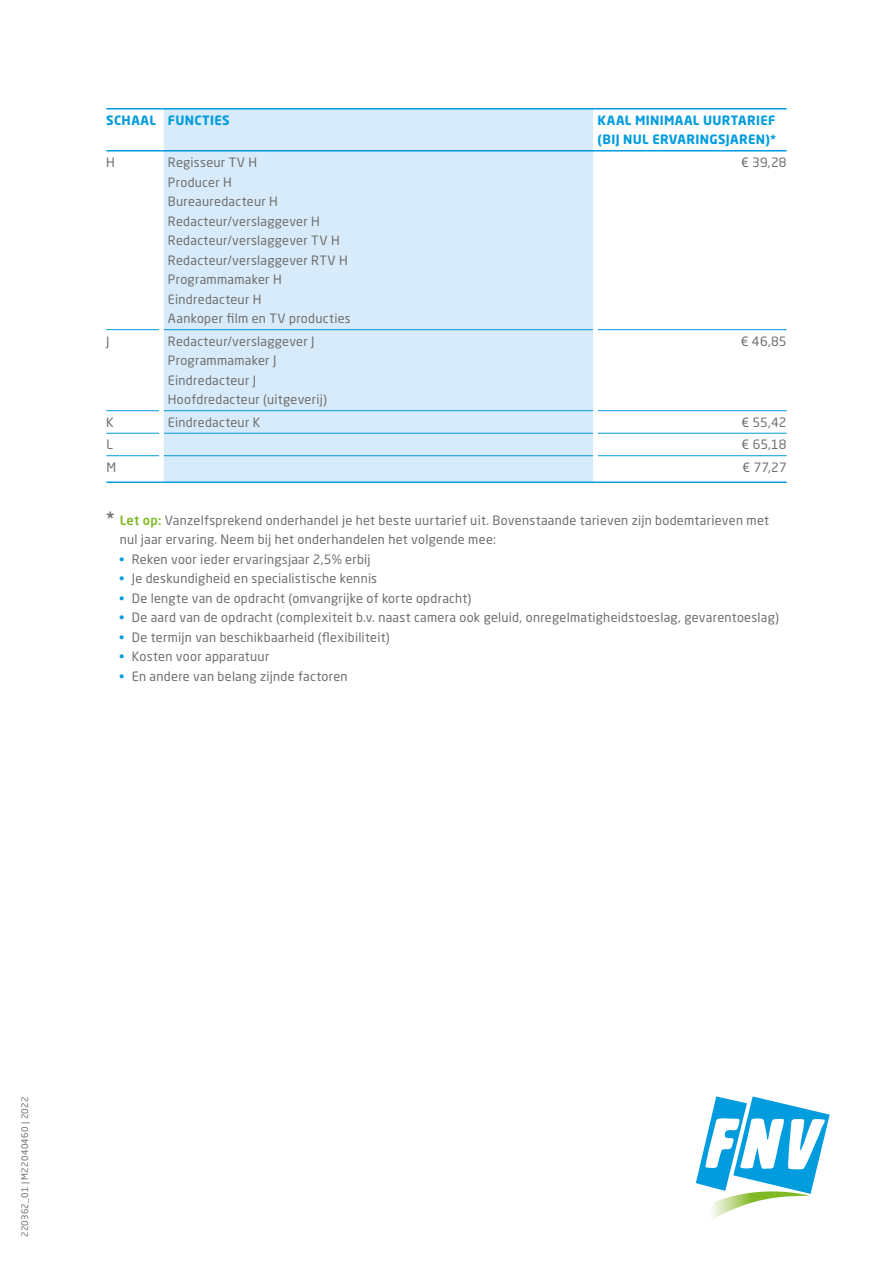
<style>
.page{position:relative;width:893px;height:1263px;background:#fff}
.page>*{position:absolute;margin:0;border:0;box-sizing:border-box;transform-origin:0 0}
.t1{font:12.75px/19.5px "Neo Sans Pro";letter-spacing:.02em;color:#6f6f6e}
.t2{font:700 12.75px/19.5px "Neo Sans Pro";letter-spacing:.025em;color:#009cde}
.t3{font:9px "Neo Sans Pro";letter-spacing:.03em;color:#6f6f6e}
.s1{font-weight:500;font-size:18px}
.s2{font-weight:500;color:#7fba25}
.s3{color:#009cde}
</style>
<div class="page">
<div style="left:164px;top:110px;width:429px;height:371px;background:#d8ebfa"></div>
<hr style="left:106px;top:329px;width:53px;height:1px;background:#009cde">
<hr style="left:164px;top:329px;width:429px;height:1px;background:#009cde">
<hr style="left:598px;top:329px;width:189px;height:1px;background:#009cde">
<hr style="left:106px;top:410px;width:53px;height:1px;background:#009cde">
<hr style="left:164px;top:410px;width:429px;height:1px;background:#009cde">
<hr style="left:598px;top:410px;width:189px;height:1px;background:#009cde">
<hr style="left:106px;top:433px;width:53px;height:1px;background:#009cde">
<hr style="left:164px;top:433px;width:429px;height:1px;background:#009cde">
<hr style="left:598px;top:433px;width:189px;height:1px;background:#009cde">
<hr style="left:106px;top:455px;width:53px;height:1px;background:#009cde">
<hr style="left:164px;top:455px;width:429px;height:1px;background:#009cde">
<hr style="left:598px;top:455px;width:189px;height:1px;background:#009cde">
<hr style="left:106px;top:481px;width:56px;height:2px;background:#009cde">
<hr style="left:162px;top:481px;width:433px;height:2px;background:#009cde">
<hr style="left:595px;top:481px;width:192px;height:2px;background:#009cde">
<hr style="left:106px;top:108px;width:56px;height:2px;background:#009cde">
<hr style="left:162px;top:108px;width:433px;height:2px;background:#009cde">
<hr style="left:595px;top:108px;width:192px;height:2px;background:#009cde">
<hr style="left:106px;top:150px;width:56px;height:2px;background:#009cde">
<hr style="left:162px;top:150px;width:433px;height:2px;background:#009cde">
<hr style="left:595px;top:150px;width:192px;height:2px;background:#009cde">
<svg style="left:696px;top:1096px;width:134px;height:123px"></svg>
<p class="t2" style="left:106px;top:110px;width:125px">SCHAAL FUNCTIES</p>
<p class="t2" style="left:598px;top:110px;width:180px">KAAL MINIMAAL UURTARIEF (BIJ NUL ERVARINGSJAREN)*</p>
<p class="t1" style="left:106px;top:153px;width:10px">H</p>
<p class="t1" style="left:168px;top:153px;width:184px">Regisseur TV H<br>Producer H<br>Bureauredacteur H<br>Redacteur/verslaggever H<br>Redacteur/verslaggever TV H<br>Redacteur/verslaggever RTV H<br>Programmamaker H<br>Eindredacteur H<br>Aankoper film en TV producties</p>
<p class="t1" style="left:741px;top:153px;width:47px">€ 39,28</p>
<p class="t1" style="left:106px;top:331px;width:5px">J</p>
<p class="t1" style="left:168px;top:331px;width:161px">Redacteur/verslaggever J<br>Programmamaker J<br>Eindredacteur J<br>Hoofdredacteur (uitgeverij)</p>
<p class="t1" style="left:741px;top:331px;width:47px">€ 46,85</p>
<p class="t1" style="left:106px;top:412px;width:9px">K</p>
<p class="t1" style="left:168px;top:412px;width:94px">Eindredacteur K</p>
<p class="t1" style="left:741px;top:412px;width:47px">€ 55,42</p>
<p class="t1" style="left:106px;top:435px;width:8px">L</p>
<p class="t1" style="left:742px;top:435px;width:47px">€ 65,18</p>
<p class="t1" style="left:106px;top:457px;width:11px">M</p>
<p class="t1" style="left:743px;top:457px;width:46px">€ 77,27</p>
<p class="t1" style="left:120px;top:510px;width:651px;text-indent:-13px"><span class="s1">*</span> <span class="s2">Let op:</span> Vanzelfsprekend onderhandel je het beste uurtarief uit. Bovenstaande tarieven zijn bodemtarieven met nul jaar ervaring. Neem bij het onderhandelen het volgende mee:</p>
<p class="t1" style="left:119px;top:549px;width:253px"><span class="s3">•</span> Reken voor ieder ervaringsjaar 2,5% erbij</p>
<p class="t1" style="left:119px;top:569px;width:260px"><span class="s3">•</span> Je deskundigheid en specialistische kennis</p>
<p class="t1" style="left:119px;top:588px;width:354px"><span class="s3">•</span> De lengte van de opdracht (omvangrijke of korte opdracht)</p>
<p class="t1" style="left:119px;top:608px;width:661px"><span class="s3">•</span> De aard van de opdracht (complexiteit b.v. naast camera ook geluid, onregelmatigheidstoeslag, gevarentoeslag)</p>
<p class="t1" style="left:119px;top:627px;width:272px"><span class="s3">•</span> De termijn van beschikbaarheid (flexibiliteit)</p>
<p class="t1" style="left:119px;top:647px;width:152px"><span class="s3">•</span> Kosten voor apparatuur</p>
<p class="t1" style="left:119px;top:666px;width:230px"><span class="s3">•</span> En andere van belang zijnde factoren</p>
<p class="t3" style="left:19px;top:1237px;width:142px;rotate:-90deg">220362_01 | M22040460 | 2022</p>
</div>
